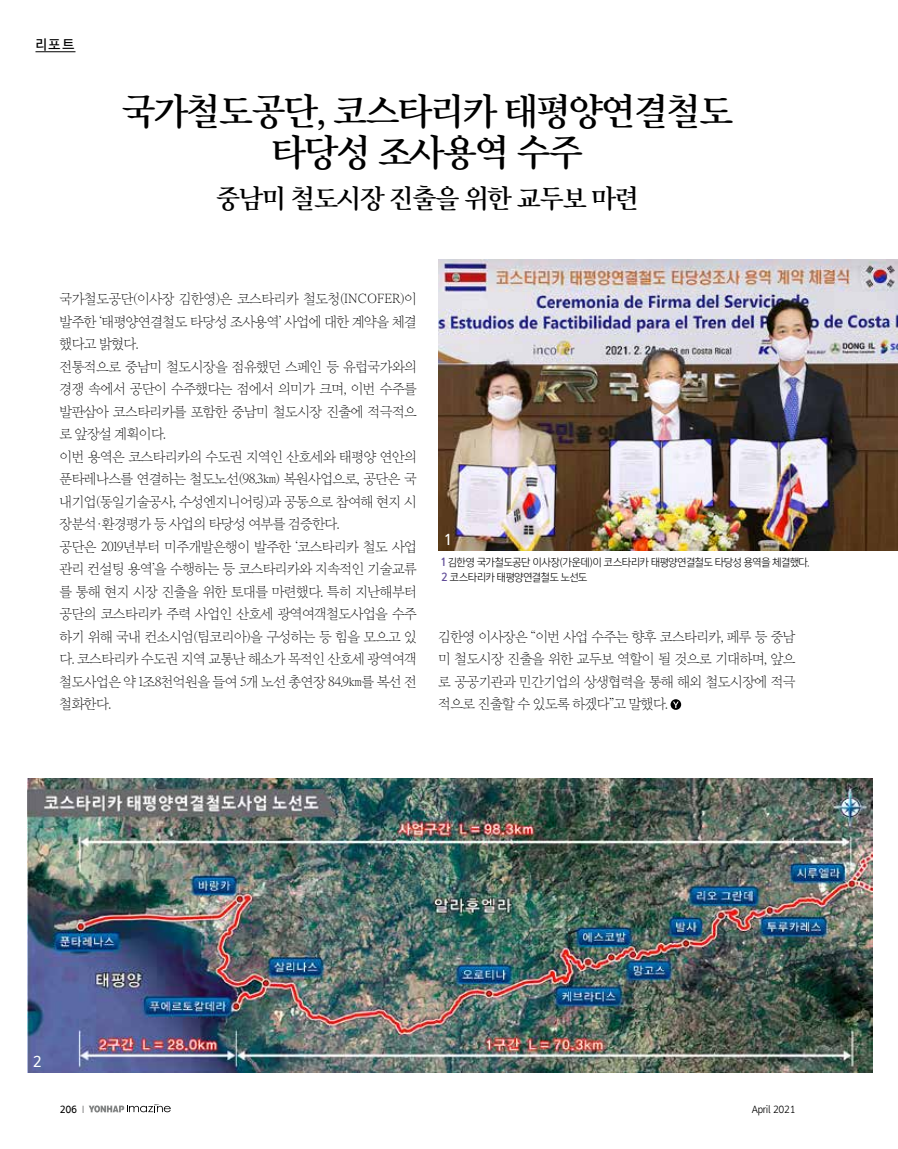
<style>
.page{position:relative;width:898px;height:1149px;background:#fff}
.page>*{position:absolute;margin:0;border:0;box-sizing:border-box;transform-origin:0 0}
.t1{font:36px/40.5px "Yoon Myungjo Pro 750";letter-spacing:-.03em;color:#000;text-align:center;scale:.95 1}
.t2{font:25.5px "Yoon Myungjo Pro 750";letter-spacing:-.03em;color:#000;scale:.95 1}
.t3{font:14.25px "Yoon Gothic Pro 760";color:#fff}
.t4{font:13.8px/22.5px "Yoon Myungjo Pro 710";letter-spacing:-.05em;color:#000}
.t5{font:12.75px "Yoon Gothic Pro 760";color:#000}
.t6{font:10.5px/14.2px "Yoon Gothic Pro 730";letter-spacing:-.03em;color:#000;scale:.96 1}
.t7{font:500 10.5px "Arita Heiti";letter-spacing:-.025em;color:#000}
.t8{font:700 10.5px "Arita Heiti";color:#000}
.s1{font-family:"Yoon Gothic Pro 770";color:#604b97}
.s2{font-weight:300}
</style>
<div class="page">
<hr style="left:35px;top:51px;width:40px;height:1px;background:#000">
<svg style="left:89px;top:1104px;width:82px;height:8px"></svg>
<img style="left:438px;top:259px;width:459px;height:291px">
<img style="left:28px;top:778px;width:844px;height:293px">
<svg style="left:670px;top:699px;width:11px;height:10px"></svg>
<svg style="left:672px;top:701px;width:6px;height:6px"></svg>
<p class="t5" style="left:35px;top:35px;width:40px">리포트</p>
<h1 class="t1" style="left:122px;top:90px;width:644px">국가철도공단, 코스타리카 태평양연결철도 타당성 조사용역 수주</h1>
<h2 class="t2" style="left:216px;top:181px;width:446px">중남미 철도시장 진출을 위한 교두보 마련</h2>
<p class="t4" style="left:60px;top:287px;width:359px">국가철도공단(이사장 김한영)은 코스타리카 철도청(INCOFER)이 발주한 ‘태평양연결철도 타당성 조사용역’ 사업에 대한 계약을 체결 했다고 밝혔다.<br>전통적으로 중남미 철도시장을 점유했던 스페인 등 유럽국가와의 경쟁 속에서 공단이 수주했다는 점에서 의미가 크며, 이번 수주를 발판삼아 코스타리카를 포함한 중남미 철도시장 진출에 적극적으 로 앞장설 계획이다.<br>이번 용역은 코스타리카의 수도권 지역인 산호세와 태평양 연안의 푼타레나스를 연결하는 철도노선(98.3㎞) 복원사업으로, 공단은 국 내기업(동일기술공사, 수성엔지니어링)과 공동으로 참여해 현지 시 장분석·환경평가 등 사업의 타당성 여부를 검증한다.<br>공단은 2019년부터 미주개발은행이 발주한 ‘코스타리카 철도 사업 관리 컨설팅 용역’을 수행하는 등 코스타리카와 지속적인 기술교류 를 통해 현지 시장 진출을 위한 토대를 마련했다. 특히 지난해부터 공단의 코스타리카 주력 사업인 산호세 광역여객철도사업을 수주 하기 위해 국내 컨소시엄(팀코리아)을 구성하는 등 힘을 모으고 있 다. 코스타리카 수도권 지역 교통난 해소가 목적인 산호세 광역여객 철도사업은 약 1조8천억원을 들여 5개 노선 총연장 84.9㎞를 복선 전 철화한다.</p>
<p class="t3" style="left:445px;top:530px;width:7px">1</p>
<p class="t6" style="left:441px;top:555px;width:385px"><span class="s1">1</span> 김한영 국가철도공단 이사장(가운데)이 코스타리카 태평양연결철도 타당성 용역을 체결했다.<br><span class="s1">2</span> 코스타리카 태평양연결철도 노선도</p>
<p class="t4" style="left:438px;top:625px;width:359px;text-align:justify">김한영 이사장은 “이번 사업 수주는 향후 코스타리카, 페루 등 중남 미 철도시장 진출을 위한 교두보 역할이 될 것으로 기대하며, 앞으 로 공공기관과 민간기업의 상생협력을 통해 해외 철도시장에 적극 적으로 진출할 수 있도록 하겠다”고 말했다.</p>
<p class="t3" style="left:33px;top:1051px;width:10px">2</p>
<p class="t8" style="left:60px;top:1102px;width:26px">206 <span class="s2">I</span></p>
<p class="t7" style="left:751px;top:1102px;width:46px">April 2021</p>
</div>
